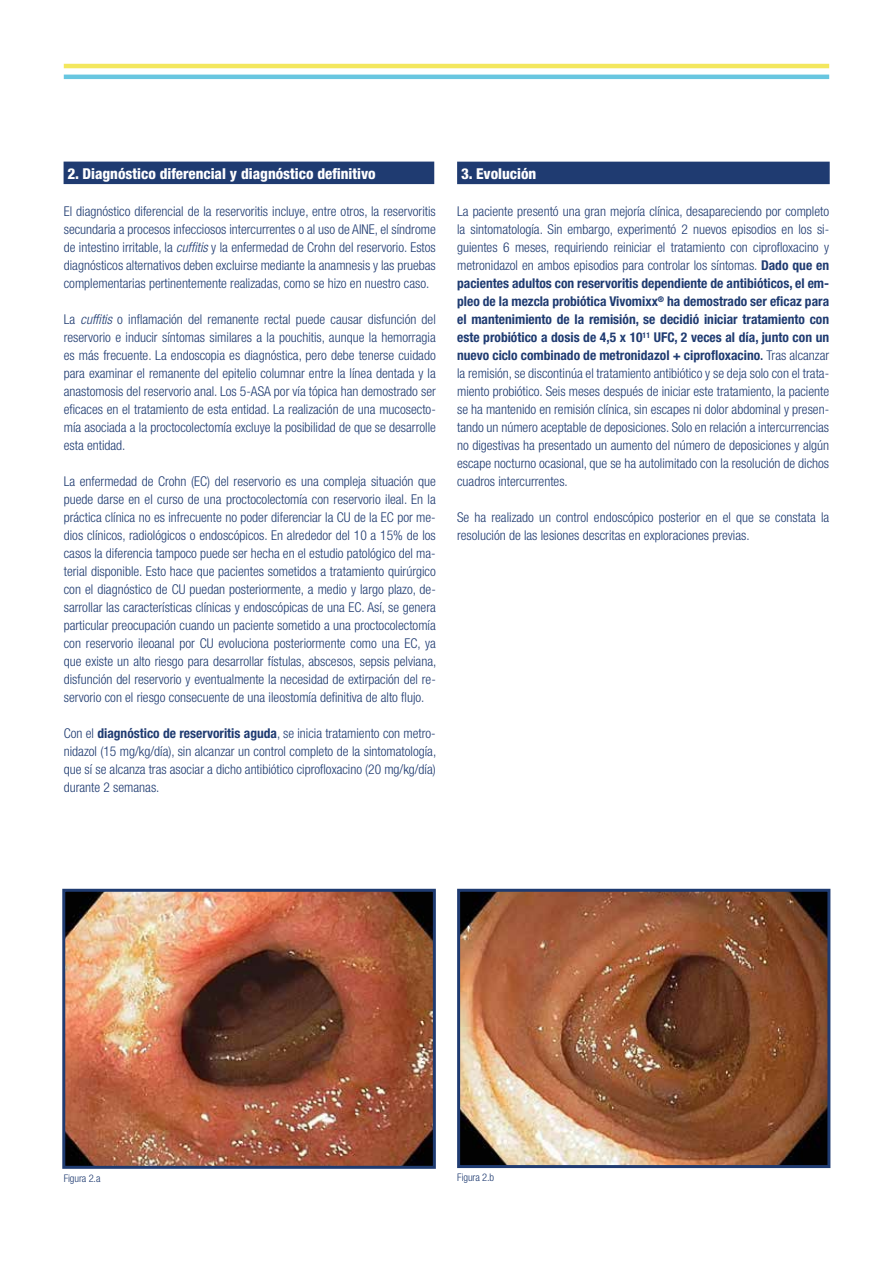
<style>
.page{position:relative;width:893px;height:1263px;background:#fff}
.page>*{position:absolute;margin:0;border:0;box-sizing:border-box;transform-origin:0 0}
.t1{font:800 condensed 15px "Helvetica Neue";color:#fff}
.t2{font:300 condensed 13.5px/18px "Helvetica Neue";color:#1f3b71;text-align:justify}
.t3{font:300 condensed 10.5px "Helvetica Neue LT Std";letter-spacing:-.01em;color:#1f3b71}
.s1{font-family:"Helvetica Neue LT Std";font-style:italic}
.s2{font-weight:700}
.s3{font-weight:500}
</style>
<div class="page">
<hr style="left:64px;top:75px;width:765px;height:4px;background:#68c6e0">
<hr style="left:64px;top:64px;width:765px;height:4px;background:#f3e75e">
<div style="left:457px;top:162px;width:373px;height:22px;background:#1f3b71"></div>
<div style="left:64px;top:162px;width:370px;height:22px;background:#1f3b71"></div>
<img style="left:66px;top:893px;width:366px;height:272px">
<div style="left:62px;top:889px;width:374px;height:280px;border:3px solid #1f3b71"></div>
<img style="left:461px;top:893px;width:365px;height:271px">
<div style="left:457px;top:889px;width:373px;height:279px;border:3px solid #1f3b71"></div>
<p class="t1" style="left:67px;top:164px;width:310px">2. Diagnóstico diferencial y diagnóstico definitivo</p>
<p class="t2" style="left:64px;top:202px;width:374px">El diagnóstico diferencial de la reservoritis incluye, entre otros, la reservoritis secundaria a procesos infecciosos intercurrentes o al uso de AINE, el síndrome de intestino irritable, la <span class="s1">cuffitis</span> y la enfermedad de Crohn del reservorio. Estos diagnósticos alternativos deben excluirse mediante la anamnesis y las pruebas complementarias pertinentemente realizadas, como se hizo en nuestro caso.</p>
<p class="t2" style="left:64px;top:310px;width:374px">La <span class="s1">cuffitis</span> o inflamación del remanente rectal puede causar disfunción del reservorio e inducir síntomas similares a la pouchitis, aunque la hemorragia es más frecuente. La endoscopia es diagnóstica, pero debe tenerse cuidado para examinar el remanente del epitelio columnar entre la línea dentada y la anastomosis del reservorio anal. Los 5-ASA por vía tópica han demostrado ser eficaces en el tratamiento de esta entidad. La realización de una mucosecto&shy;mía asociada a la proctocolectomía excluye la posibilidad de que se desarrolle esta entidad.</p>
<p class="t2" style="left:64px;top:472px;width:374px">La enfermedad de Crohn (EC) del reservorio es una compleja situación que puede darse en el curso de una proctocolectomía con reservorio ileal. En la práctica clínica no es infrecuente no poder diferenciar la CU de la EC por me&shy;dios clínicos, radiológicos o endoscópicos. En alrededor del 10 a 15% de los casos la diferencia tampoco puede ser hecha en el estudio patológico del ma&shy;terial disponible. Esto hace que pacientes sometidos a tratamiento quirúrgico con el diagnóstico de CU puedan posteriormente, a medio y largo plazo, de&shy;sarrollar las características clínicas y endoscópicas de una EC. Así, se genera particular preocupación cuando un paciente sometido a una proctocolectomía con reservorio ileoanal por CU evoluciona posteriormente como una EC, ya que existe un alto riesgo para desarrollar fístulas, abscesos, sepsis pelviana, disfunción del reservorio y eventualmente la necesidad de extirpación del re&shy;servorio con el riesgo consecuente de una ileostomía definitiva de alto flujo.</p>
<p class="t2" style="left:64px;top:724px;width:374px">Con el <span class="s2">diagnóstico de reservoritis aguda</span>, se inicia tratamiento con metro&shy;nidazol (15 mg/kg/día), sin alcanzar un control completo de la sintomatología, que sí se alcanza tras asociar a dicho antibiótico ciprofloxacino (20 mg/kg/día) durante 2 semanas.</p>
<p class="t1" style="left:461px;top:164px;width:77px">3. Evolución</p>
<p class="t2" style="left:457px;top:202px;width:374px">La paciente presentó una gran mejoría clínica, desapareciendo por completo la sintomatología. Sin embargo, experimentó 2 nuevos episodios en los si&shy;guientes 6 meses, requiriendo reiniciar el tratamiento con ciprofloxacino y metronidazol en ambos episodios para controlar los síntomas. <span class="s2">Dado que en pacientes adultos con reservoritis dependiente de antibióticos, el em&shy;pleo de la mezcla probiótica Vivomixx</span><sup>®</sup> <span class="s2">ha demostrado ser eficaz para el mantenimiento de la remisión, se decidió iniciar tratamiento con este probiótico a dosis de 4,5 x 10</span><sup>11</sup> <span class="s2">UFC, 2 veces al día, junto con un nuevo ciclo combinado de metronidazol + ciprofloxacino</span><span class="s3">.</span> Tras alcanzar la remisión, se discontinúa el tratamiento antibiótico y se deja solo con el trata&shy;miento probiótico. Seis meses después de iniciar este tratamiento, la paciente se ha mantenido en remisión clínica, sin escapes ni dolor abdominal y presen&shy;tando un número aceptable de deposiciones. Solo en relación a intercurrencias no digestivas ha presentado un aumento del número de deposiciones y algún escape nocturno ocasional, que se ha autolimitado con la resolución de dichos cuadros intercurrentes.</p>
<p class="t2" style="left:457px;top:508px;width:374px">Se ha realizado un control endoscópico posterior en el que se constata la resolución de las lesiones descritas en exploraciones previas.</p>
<p class="t3" style="left:64px;top:1172px;width:38px">Figura 2.a</p>
<p class="t3" style="left:457px;top:1171px;width:38px">Figura 2.b</p>
</div>
